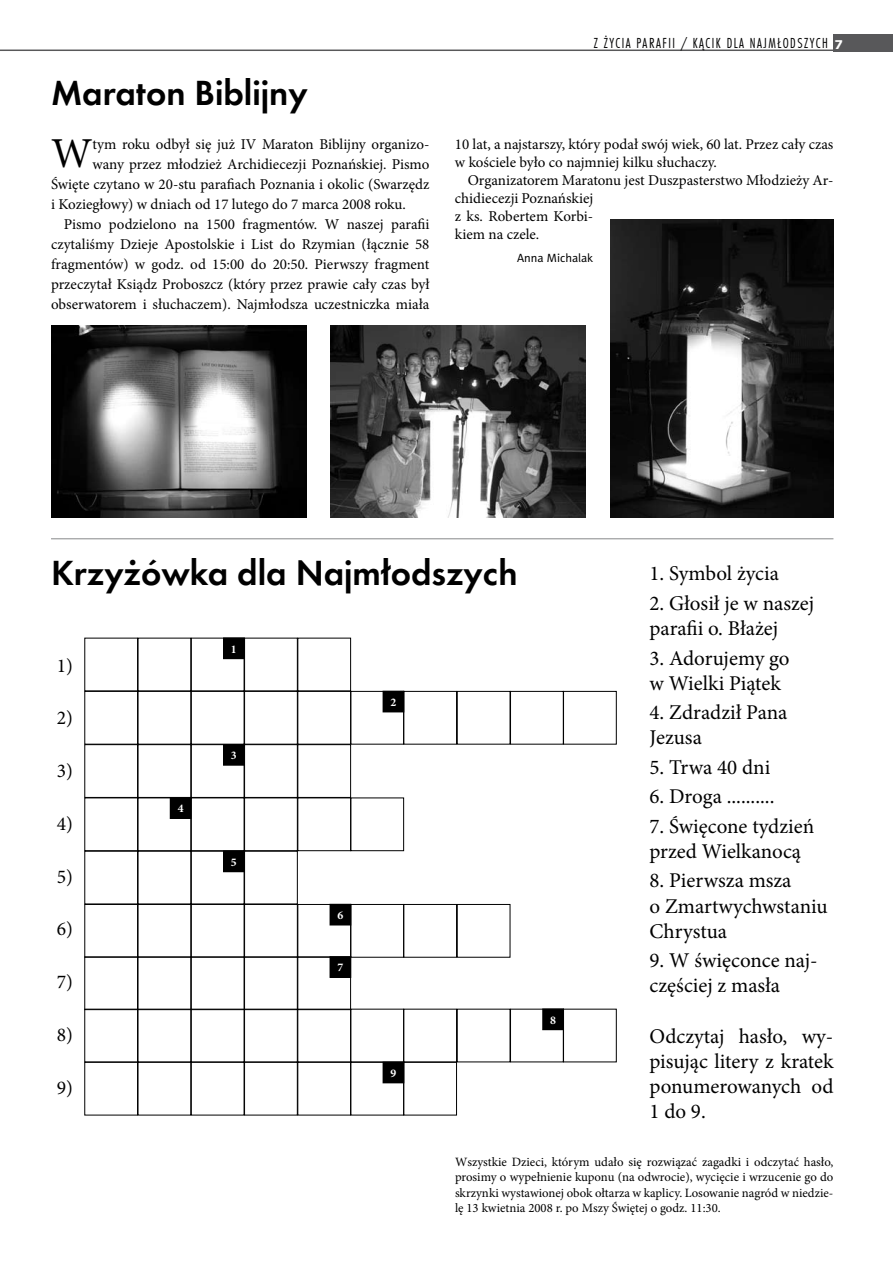
<style>
.page{position:relative;width:893px;height:1263px;background:#fff}
.page>*{position:absolute;margin:0;border:0;box-sizing:border-box;transform-origin:0 0}
.t1{font:42.75px "Minion Pro";color:#000}
.t2{font:600 36px "Futura TEE";color:#000}
.t3{font:21px/25.2px "Minion Pro";color:#000}
.t4{font:19.5px "Minion Pro";color:#000}
.t5{font:15px/18px "Minion Pro";color:#000}
.t6{font:300 condensed 15px "Futura TEE";letter-spacing:.1em;color:#000}
.t7{font:12.75px/15.3px "Minion Pro";color:#000;text-align:justify}
.t8{font:12px "Naomi Sans EFNTT";color:#000}
.t9{font:700 11.7px "Minion Pro";color:#fff}
.s1{font-family:"Verdana";font-weight:700;font-stretch:normal;font-size:12px;color:#fff}
</style>
<div class="page">
<div style="left:833px;top:34px;width:60px;height:17px;background:#58585a"></div>
<hr style="left:0;top:50px;width:834px;height:1px;background:#58585a">
<div style="left:191px;top:638px;width:53px;height:53px;border:1px solid #000"></div>
<div style="left:85px;top:691px;width:53px;height:53px;border:1px solid #000"></div>
<div style="left:191px;top:691px;width:53px;height:53px;border:1px solid #000"></div>
<div style="left:244px;top:691px;width:54px;height:53px;border:1px solid #000"></div>
<div style="left:85px;top:744px;width:53px;height:54px;border:1px solid #000"></div>
<div style="left:138px;top:744px;width:53px;height:54px;border:1px solid #000"></div>
<div style="left:191px;top:744px;width:53px;height:54px;border:1px solid #000"></div>
<div style="left:244px;top:744px;width:54px;height:54px;border:1px solid #000"></div>
<div style="left:298px;top:744px;width:53px;height:54px;border:1px solid #000"></div>
<div style="left:85px;top:798px;width:53px;height:53px;border:1px solid #000"></div>
<div style="left:138px;top:798px;width:53px;height:53px;border:1px solid #000"></div>
<div style="left:191px;top:798px;width:53px;height:53px;border:1px solid #000"></div>
<div style="left:244px;top:798px;width:54px;height:53px;border:1px solid #000"></div>
<div style="left:191px;top:851px;width:53px;height:53px;border:1px solid #000"></div>
<div style="left:244px;top:851px;width:54px;height:53px;border:1px solid #000"></div>
<div style="left:85px;top:904px;width:53px;height:53px;border:1px solid #000"></div>
<div style="left:191px;top:904px;width:53px;height:53px;border:1px solid #000"></div>
<div style="left:85px;top:957px;width:53px;height:53px;border:1px solid #000"></div>
<div style="left:138px;top:957px;width:53px;height:53px;border:1px solid #000"></div>
<div style="left:191px;top:957px;width:53px;height:53px;border:1px solid #000"></div>
<div style="left:244px;top:957px;width:54px;height:53px;border:1px solid #000"></div>
<div style="left:298px;top:957px;width:53px;height:53px;border:1px solid #000"></div>
<div style="left:383px;top:691px;width:21px;height:21px;background:#000"></div>
<div style="left:224px;top:744px;width:20px;height:21px;background:#000"></div>
<div style="left:223px;top:744px;width:21px;height:21px;border:1px solid #000"></div>
<div style="left:170px;top:798px;width:21px;height:20px;background:#000"></div>
<div style="left:224px;top:851px;width:20px;height:21px;background:#000"></div>
<div style="left:223px;top:851px;width:21px;height:21px;border:1px solid #000"></div>
<div style="left:330px;top:904px;width:21px;height:21px;background:#000"></div>
<div style="left:330px;top:957px;width:21px;height:20px;background:#000"></div>
<div style="left:224px;top:638px;width:20px;height:21px;background:#000"></div>
<div style="left:223px;top:638px;width:21px;height:21px;border:1px solid #000"></div>
<div style="left:244px;top:638px;width:54px;height:53px;border:1px solid #000"></div>
<div style="left:298px;top:691px;width:53px;height:53px;border:1px solid #000"></div>
<div style="left:403px;top:691px;width:54px;height:53px;border:1px solid #000"></div>
<div style="left:298px;top:798px;width:53px;height:53px;border:1px solid #000"></div>
<div style="left:351px;top:798px;width:53px;height:53px;border:1px solid #000"></div>
<div style="left:244px;top:904px;width:54px;height:53px;border:1px solid #000"></div>
<div style="left:298px;top:904px;width:53px;height:53px;border:1px solid #000"></div>
<div style="left:543px;top:1009px;width:20px;height:21px;background:#000"></div>
<div style="left:383px;top:1062px;width:21px;height:21px;background:#000"></div>
<div style="left:457px;top:691px;width:53px;height:53px;border:1px solid #000"></div>
<div style="left:510px;top:691px;width:53px;height:53px;border:1px solid #000"></div>
<div style="left:563px;top:691px;width:54px;height:53px;border:1px solid #000"></div>
<div style="left:403px;top:904px;width:54px;height:53px;border:1px solid #000"></div>
<div style="left:457px;top:904px;width:53px;height:53px;border:1px solid #000"></div>
<div style="left:85px;top:1009px;width:53px;height:53px;border:1px solid #000"></div>
<div style="left:138px;top:1009px;width:53px;height:53px;border:1px solid #000"></div>
<div style="left:191px;top:1009px;width:53px;height:53px;border:1px solid #000"></div>
<div style="left:244px;top:1009px;width:54px;height:53px;border:1px solid #000"></div>
<div style="left:298px;top:1009px;width:53px;height:53px;border:1px solid #000"></div>
<div style="left:403px;top:1009px;width:54px;height:53px;border:1px solid #000"></div>
<div style="left:510px;top:1009px;width:53px;height:53px;border:1px solid #000"></div>
<div style="left:563px;top:1009px;width:54px;height:53px;border:1px solid #000"></div>
<div style="left:351px;top:1062px;width:53px;height:53px;border:1px solid #000"></div>
<div style="left:85px;top:1062px;width:53px;height:53px;border:1px solid #000"></div>
<div style="left:138px;top:1062px;width:53px;height:53px;border:1px solid #000"></div>
<div style="left:191px;top:1062px;width:53px;height:53px;border:1px solid #000"></div>
<div style="left:244px;top:1062px;width:54px;height:53px;border:1px solid #000"></div>
<div style="left:298px;top:1062px;width:53px;height:53px;border:1px solid #000"></div>
<div style="left:403px;top:1062px;width:54px;height:53px;border:1px solid #000"></div>
<hr style="left:51px;top:538px;width:782px;height:1px;background:#87888a">
<img style="left:51px;top:326px;width:255px;height:191px">
<img style="left:331px;top:326px;width:255px;height:191px">
<img style="left:610px;top:219px;width:223px;height:298px">
<h2 class="t2" style="left:51px;top:71px;width:258px">Maraton Biblijny</h2>
<h1 class="t1" style="left:51px;top:124px;width:43px">W</h1>
<p class="t5" style="left:92px;top:135px;width:338px">tym roku odbył się już IV Maraton Biblijny organizo-</p>
<p class="t5" style="left:92px;top:155px;width:339px">wany przez młodzież Archidiecezji Poznańskiej. Pismo</p>
<p class="t5" style="left:51px;top:175px;width:380px">Święte czytano w 20-stu parafiach Poznania i okolic (Swarzędz</p>
<p class="t5" style="left:51px;top:195px;width:356px">i Koziegłowy) w dniach od 17 lutego do 7 marca 2008 roku.</p>
<p class="t5" style="left:64px;top:215px;width:367px">Pismo podzielono na 1500 fragmentów. W naszej parafii</p>
<p class="t5" style="left:51px;top:235px;width:380px">czytaliśmy Dzieje Apostolskie i List do Rzymian (łącznie 58</p>
<p class="t5" style="left:51px;top:255px;width:380px">fragmentów) w godz. od 15:00 do 20:50. Pierwszy fragment</p>
<p class="t5" style="left:51px;top:275px;width:380px">przeczytał Ksiądz Proboszcz (który przez prawie cały czas był</p>
<p class="t5" style="left:51px;top:295px;width:380px">obserwatorem i słuchaczem). Najmłodsza uczestniczka miała</p>
<p class="t6" style="left:594px;top:34px;width:251px">Z ŻYCIA PARAFII / KĄCIK DLA NAJMŁODSZYCH <span class="s1">7</span></p>
<p class="t5" style="left:455px;top:135px;width:380px">10 lat, a najstarszy, który podał swój wiek, 60 lat. Przez cały czas w kościele było co najmniej kilku słuchaczy.</p>
<p class="t5" style="left:455px;top:171px;width:380px;text-indent:13px">Organizatorem Maratonu jest Duszpasterstwo Młodzieży Ar&shy;chidiecezji Poznańskiej<br>z ks. Robertem Korbi-<br>kiem na czele.</p>
<p class="t8" style="left:517px;top:250px;width:78px">Anna Michalak</p>
<h2 class="t2" style="left:51px;top:552px;width:468px">Krzyżówka dla Najmłodszych</h2>
<h3 class="t4" style="left:57px;top:652px;width:18px">1)</h3>
<h3 class="t4" style="left:57px;top:705px;width:18px">2)</h3>
<h3 class="t4" style="left:57px;top:758px;width:18px">3)</h3>
<h3 class="t4" style="left:57px;top:811px;width:18px">4)</h3>
<h3 class="t4" style="left:57px;top:863px;width:18px">5)</h3>
<h3 class="t4" style="left:57px;top:916px;width:18px">6)</h3>
<h3 class="t4" style="left:57px;top:969px;width:18px">7)</h3>
<h3 class="t4" style="left:57px;top:1022px;width:18px">8)</h3>
<h3 class="t4" style="left:57px;top:1074px;width:18px">9)</h3>
<p class="t9" style="left:178px;top:800px;width:7px">4</p>
<p class="t9" style="left:231px;top:641px;width:7px">1</p>
<p class="t9" style="left:231px;top:747px;width:7px">3</p>
<p class="t9" style="left:231px;top:854px;width:7px">5</p>
<p class="t9" style="left:390px;top:694px;width:7px">2</p>
<p class="t9" style="left:337px;top:907px;width:7px">6</p>
<p class="t9" style="left:337px;top:959px;width:7px">7</p>
<p class="t9" style="left:390px;top:1065px;width:7px">9</p>
<p class="t9" style="left:550px;top:1012px;width:7px">8</p>
<h3 class="t3" style="left:649px;top:561px;width:131px">1. Symbol życia</h3>
<h3 class="t3" style="left:649px;top:591px;width:166px">2. Głosił je w naszej parafii o. Błażej</h3>
<h3 class="t3" style="left:649px;top:645px;width:141px">3. Adorujemy go w Wielki Piątek</h3>
<h3 class="t3" style="left:649px;top:700px;width:139px">4. Zdradził Pana<br>Jezusa</h3>
<h3 class="t3" style="left:649px;top:755px;width:122px">5. Trwa 40 dni</h3>
<h3 class="t3" style="left:649px;top:784px;width:126px">6. Droga ..........</h3>
<h3 class="t3" style="left:649px;top:813px;width:166px">7. Święcone tydzień przed Wielkanocą</h3>
<h3 class="t3" style="left:649px;top:868px;width:180px">8. Pierwsza msza<br>o Zmartwychwstaniu<br>Chrystua</h3>
<h3 class="t3" style="left:649px;top:948px;width:170px">9. W święconce naj&shy;częściej z masła</h3>
<h3 class="t3" style="left:649px;top:1023px;width:185px;text-align:justify">Odczytaj hasło, wy&shy;pisując litery z kratek ponumerowanych od 1 do 9.</h3>
<p class="t7" style="left:455px;top:1154px;width:380px">Wszystkie Dzieci, którym udało się rozwiązać zagadki i odczytać hasło, prosimy o wypełnienie kuponu (na odwrocie), wycięcie i wrzucenie go do skrzynki wystawionej obok ołtarza w kaplicy. Losowanie nagród w niedzie&shy;lę 13 kwietnia 2008 r. po Mszy Świętej o godz. 11:30.</p>
</div>
